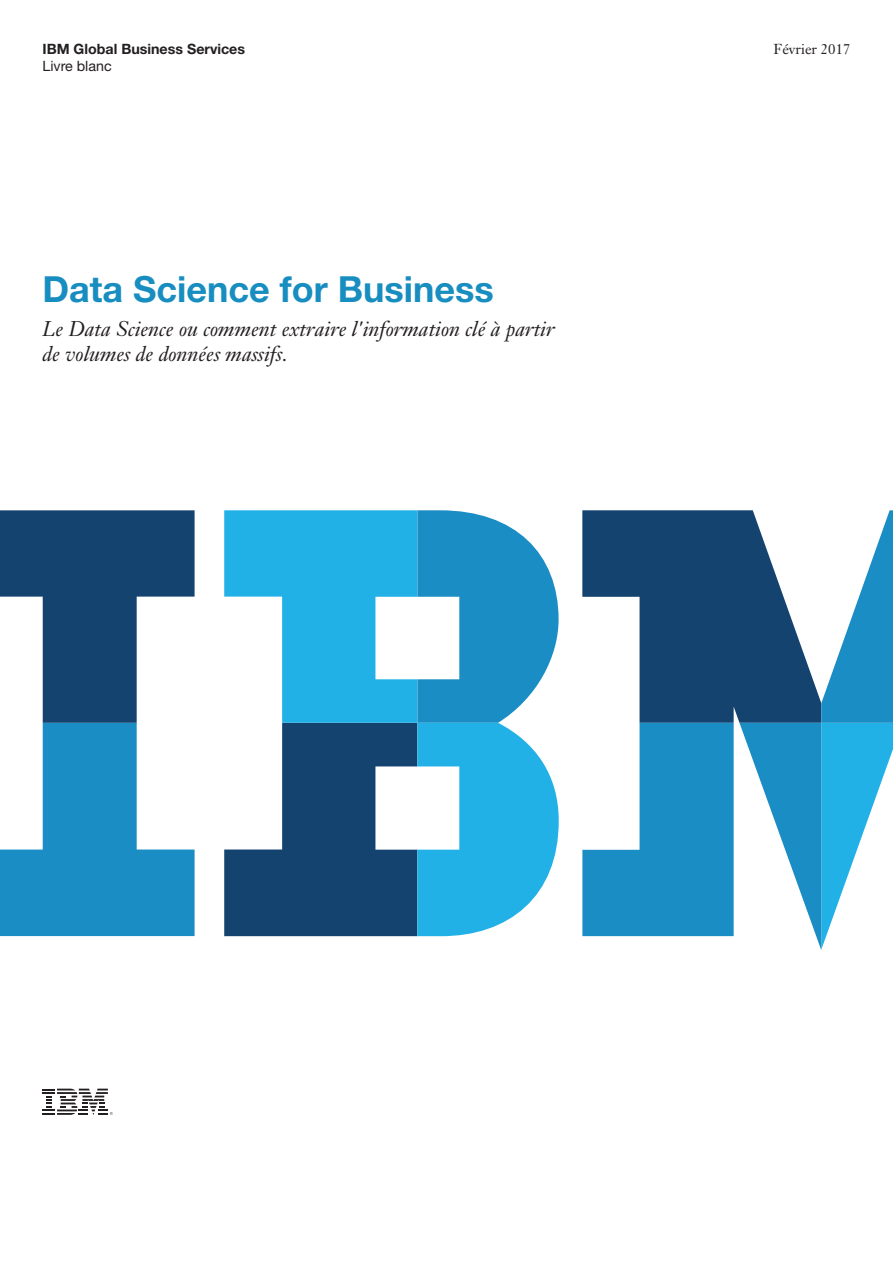
<style>
.page{position:relative;width:893px;height:1263px;background:#fff}
.page>*{position:absolute;margin:0;border:0;box-sizing:border-box;transform-origin:0 0}
.t1{font:700 36px "Helvetica Neue LT Pro";color:#188dc0}
.t2{font:italic 21px/25.2px "Janson Text";color:#231f20}
.t3{font:700 14.25px "Helvetica Neue LT Pro";color:#231f20}
.t4{font:14.25px "Janson Text";color:#231f20}
.t5{font:14.25px "Helvetica Neue LT Pro";color:#231f20}
</style>
<div class="page">
<svg style="left:582px;top:510px;width:239px;height:213px;fill:#154370"></svg>
<svg style="left:0;top:510px;width:195px;height:426px"></svg>
<svg style="left:582px;top:723px;width:239px;height:226px;fill:#1b8dc5"></svg>
<svg style="left:821px;top:510px;width:72px;height:440px"></svg>
<svg style="left:224px;top:510px;width:335px;height:426px"></svg>
<svg style="left:43px;top:1089px;width:70px;height:26px"></svg>
<p class="t3" style="left:43px;top:40px;width:204px">IBM Global Business Services</p>
<p class="t4" style="left:774px;top:40px;width:78px">Février 2017</p>
<p class="t5" style="left:43px;top:57px;width:71px">Livre blanc</p>
<h1 class="t1" style="left:43px;top:267px;width:453px">Data Science for Business</h1>
<p class="t2" style="left:43px;top:316px;width:514px">Le Data Science ou comment extraire l'information clé à partir de volumes de données massifs.</p>
</div>
